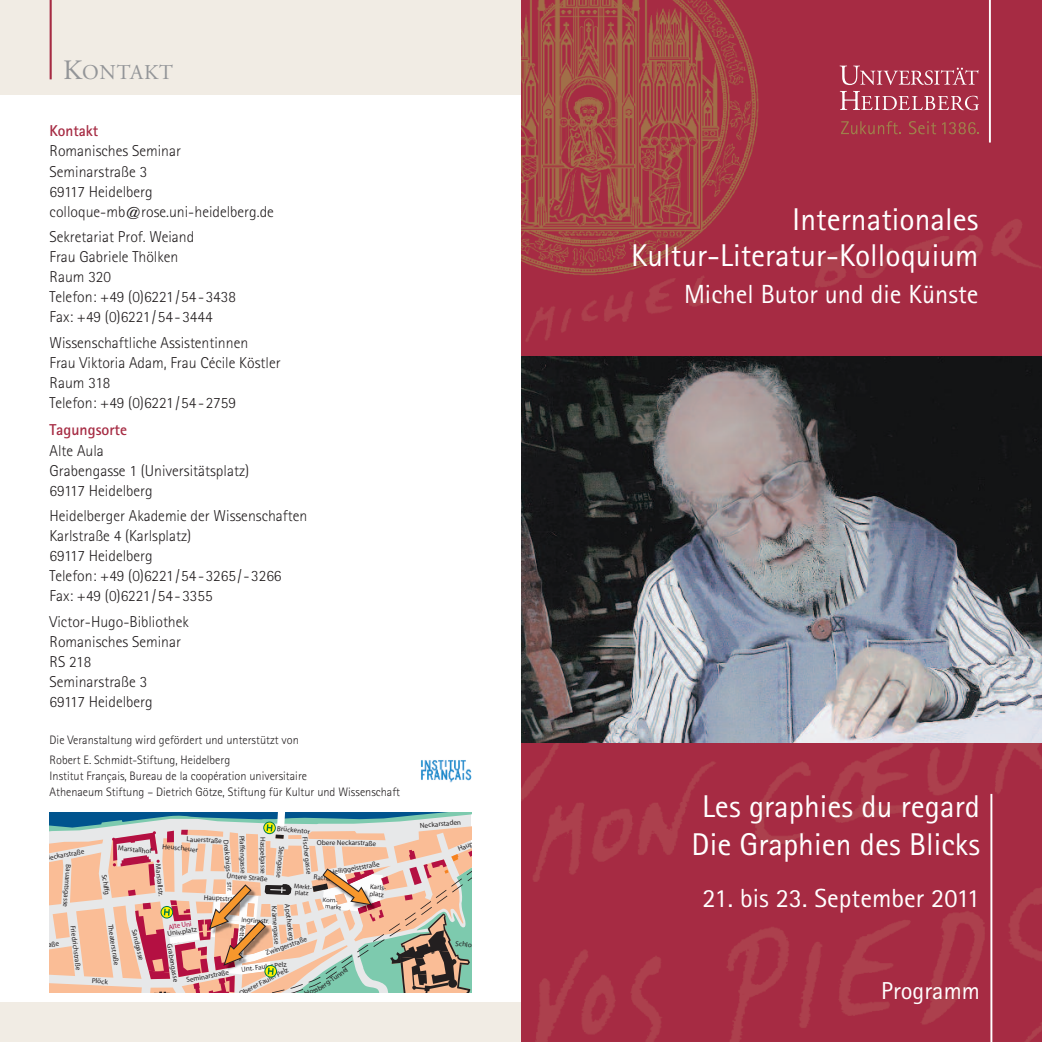
<style>
.page{position:relative;width:1042px;height:1042px;background:#fff}
.page>*{position:absolute;margin:0;border:0;box-sizing:border-box;transform-origin:0 0}
.t1{font:31.5px/36.8px "Agfa Rotis Sans Serif";color:#fff;text-align:right}
.t2{font:26.25px "Agfa Rotis Sans Serif";color:#fff}
.t3{font:24.5px "Agfa Rotis Sans Serif";color:#fff}
.t4{font:21px "Adobe Garamond Pro";letter-spacing:.04em;color:#939598}
.t5{font:300 15.75px/20.1px "Agfa Rotis Sans Serif";color:#231f20}
.t6{font:700 15.75px "Agfa Rotis Sans Serif";color:#a62b43}
.t7{font:300 12.25px/20.7px "Agfa Rotis Sans Serif";color:#231f20}
.t8{font:7.17px "Myriad Pro";color:#231f20}
.t9{font:7.17px "Myriad Pro";color:#b41042}
.t10{font:6.65px/6.3px "Myriad Pro";color:#231f20}
.s1{font-size:28px}
</style>
<div class="page">
<div style="left:0;top:0;width:541px;height:94px;background:#f1ece4"></div>
<hr style="left:50px;top:0;width:2px;height:79px;background:#a62b43">
<div style="left:0;top:1002px;width:541px;height:40px;background:#f1ece4"></div>
<img style="left:521px;top:0;width:521px;height:356px">
<hr style="left:989px;top:0;width:2px;height:143px;background:#fff">
<img style="left:521px;top:356px;width:521px;height:686px">
<hr style="left:990px;top:794px;width:2px;height:248px;background:#fff">
<svg style="left:839px;top:66px;width:139px;height:19px;background:#b75467"></svg>
<svg style="left:840px;top:91px;width:139px;height:19px;background:#b8576a"></svg>
<svg style="left:841px;top:121px;width:60px;height:13px"></svg>
<svg style="left:909px;top:121px;width:27px;height:13px"></svg>
<svg style="left:942px;top:122px;width:37px;height:12px"></svg>
<img style="left:421px;top:760px;width:51px;height:23px">
<svg style="left:49px;top:812px;width:422px;height:181px;background:#d2bcae"></svg>
<h3 class="t4" style="left:63px;top:64px;width:111px"><span class="s1">K</span>ONTAKT</h3>
<p class="t6" style="left:50px;top:125px;width:50px">Kontakt</p>
<p class="t5" style="left:50px;top:143px;width:226px">Romanisches Seminar<br>Seminarstraße 3<br>69117 Heidelberg colloque-mb@rose.uni-heidelberg.de</p>
<p class="t5" style="left:50px;top:228px;width:188px">Sekretariat Prof. Weiand<br>Frau Gabriele Thölken<br>Raum 320<br>Telefon: +49 (0)6221/54-3438<br>Fax: +49 (0)6221/54-3444</p>
<p class="t5" style="left:50px;top:334px;width:232px">Wissenschaftliche Assistentinnen<br>Frau Viktoria Adam, Frau Cécile Köstler<br>Raum 318<br>Telefon: +49 (0)6221/54-2759</p>
<p class="t6" style="left:50px;top:425px;width:79px">Tagungsorte</p>
<p class="t5" style="left:50px;top:442px;width:201px">Alte Aula<br>Grabengasse 1 (Universitätsplatz)<br>69117 Heidelberg</p>
<p class="t5" style="left:50px;top:507px;width:259px">Heidelberger Akademie der Wissenschaften<br>Karlstraße 4 (Karlsplatz)<br>69117 Heidelberg<br>Telefon: +49 (0)6221/54-3265/-3266<br>Fax: +49 (0)6221/54-3355</p>
<p class="t5" style="left:50px;top:613px;width:141px">Victor-Hugo-Bibliothek<br>Romanisches Seminar<br>RS 218<br>Seminarstraße 3<br>69117 Heidelberg</p>
<p class="t7" style="left:50px;top:730px;width:251px">Die Veranstaltung wird gefördert und unterstützt von<br>Robert E. Schmidt-Stiftung, Heidelberg</p>
<p class="t7" style="left:50px;top:769px;width:352px;line-height:15.8px">Institut Français, Bureau de la coopération universitaire<br>Athenaeum Stiftung – Dietrich Götze, Stiftung für Kultur und Wissenschaft</p>
<p class="t8" style="left:277px;top:825px;width:34px;rotate:6deg">Brückentor</p>
<p class="t8" style="left:245px;top:835px;width:39px;rotate:88deg">Pfa engasse</p>
<p class="t8" style="left:187px;top:836px;width:37px;rotate:3deg">Lauerstraße</p>
<p class="t8" style="left:308px;top:836px;width:39px;rotate:84deg">Fischergasse</p>
<p class="t8" style="left:265px;top:837px;width:39px;rotate:89deg">Haspelgasse</p>
<p class="t8" style="left:317px;top:839px;width:61px;rotate:1deg">Obere Neckarstraße</p>
<p class="t8" style="left:329px;top:870px;width:52px;rotate:-10deg">Heiliggeiststraße</p>
<p class="t8" style="left:229px;top:839px;width:36px;rotate:85deg">Dreikönigs-</p>
<p class="t8" style="left:233px;top:882px;width:10px;rotate:92deg">str.</p>
<p class="t8" style="left:118px;top:845px;width:35px;rotate:6deg">Marstallhof</p>
<p class="t8" style="left:163px;top:843px;width:37px;rotate:6deg">Heuscheuer</p>
<p class="t8" style="left:284px;top:846px;width:33px;rotate:95deg">Ste ni gasse</p>
<p class="t8" style="left:45px;top:855px;width:41px;rotate:-10deg">Neckarstraße</p>
<p class="t8" style="left:161px;top:864px;width:34px;rotate:84deg">Marstallstr.</p>
<p class="t8" style="left:71px;top:865px;width:44px;rotate:94deg">Bauamtsgasse</p>
<p class="t8" style="left:227px;top:873px;width:43px;rotate:5deg">Untere Straße</p>
<p class="t8" style="left:107px;top:874px;width:22px;rotate:81deg">Schi g</p>
<p class="t8" style="left:314px;top:874px;width:25px;rotate:6deg">Rathaus</p>
<p class="t10" style="left:294px;top:883px;width:20px;rotate:6deg">Markt&shy;platz</p>
<p class="t8" style="left:370px;top:883px;width:19px;rotate:6deg">Karls-</p>
<p class="t8" style="left:369px;top:891px;width:16px;rotate:6deg">platz</p>
<p class="t8" style="left:204px;top:894px;width:39px;rotate:3deg">Hauptstraße</p>
<p class="t10" style="left:323px;top:896px;width:18px;rotate:6deg">Korn-</p>
<p class="t8" style="left:277px;top:906px;width:40px;rotate:85deg">Krämergasse</p>
<p class="t8" style="left:290px;top:903px;width:39px;rotate:83deg">Apotherkerg</p>
<p class="t10" style="left:325px;top:903px;width:18px;rotate:6deg">markt</p>
<p class="t8" style="left:241px;top:916px;width:30px;rotate:4deg">Ingrimstr.</p>
<p class="t9" style="left:168px;top:924px;width:13px;rotate:-12deg">Alte</p>
<p class="t8" style="left:113px;top:924px;width:43px;rotate:81deg">Theaterstraße</p>
<p class="t8" style="left:246px;top:925px;width:38px;rotate:95deg">Ketten sse</p>
<p class="t8" style="left:75px;top:925px;width:46px;rotate:82deg">Friedrichstraße</p>
<p class="t8" style="left:167px;top:931px;width:31px;rotate:-9deg">Univ.platz</p>
<p class="t8" style="left:137px;top:928px;width:33px;rotate:76deg">Sandgasse</p>
<p class="t8" style="left:265px;top:950px;width:45px;rotate:-19deg">Zwingerstraße</p>
<p class="t8" style="left:172px;top:943px;width:40px;rotate:80deg">Grabengasse</p>
<p class="t8" style="left:241px;top:967px;width:47px;rotate:-7deg">Unt. Fauler Pelz</p>
<p class="t8" style="left:325px;top:981px;width:27px;rotate:-35deg">g-Tunnel</p>
<p class="t8" style="left:238px;top:991px;width:56px;rotate:-27deg">Oberer Fau er Pelz</p>
<p class="t8" style="left:186px;top:977px;width:45px;rotate:-11deg">Seminarstraße</p>
<p class="t8" style="left:92px;top:978px;width:17px;rotate:4deg">Plöck</p>
<p class="t8" style="left:420px;top:823px;width:43px;rotate:-5deg">Neckarstaden</p>
<p class="t8" style="left:457px;top:846px;width:18px;rotate:-22deg">Haup</p>
<p class="t8" style="left:456px;top:940px;width:18px;rotate:6deg">Schlo</p>
<h1 class="t1" style="left:631px;top:204px;width:349px">Internationales<br>Kultur-Literatur-Kolloquium</h1>
<h2 class="t2" style="left:684px;top:285px;width:296px">Michel Butor und die Künste</h2>
<h1 class="t1" style="left:691px;top:790px;width:290px;line-height:38.5px;text-align:center">Les graphies du regard<br>Die Graphien des Blicks</h1>
<h2 class="t2" style="left:702px;top:889px;width:279px">21. bis 23. September 2011</h2>
<h3 class="t3" style="left:881px;top:982px;width:100px">Programm</h3>
</div>
